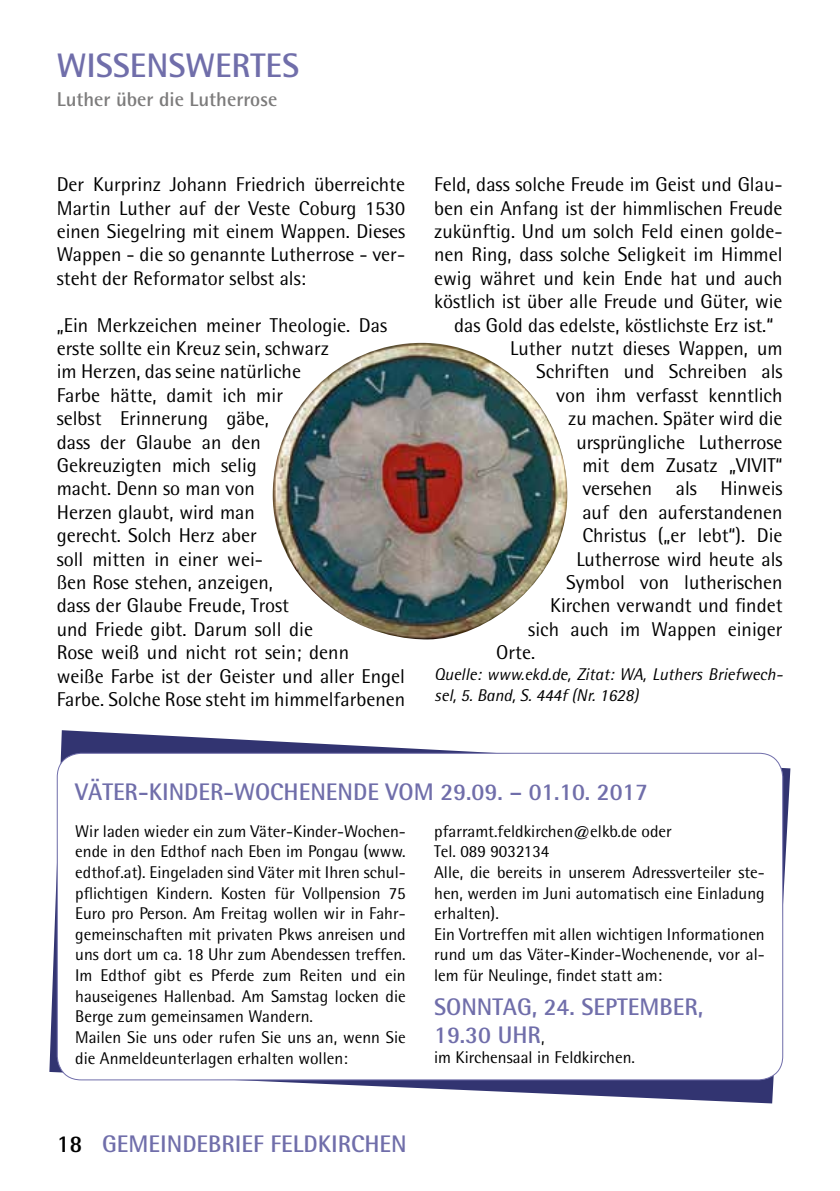
<style>
.page{position:relative;width:840px;height:1191px;background:#fff}
.page>*{position:absolute;margin:0;border:0;box-sizing:border-box;transform-origin:0 0}
.t1{font:700 34px "Rotis Semi Sans";color:#706eaa}
.t2{font:700 24px/28px "Rotis Semi Sans";color:#706eaa}
.t3{font:20px/23.4px "Rotis Semi Sans";color:#000;text-align:justify}
.t4{font:700 20px "Rotis Semi Sans";color:#7c7b7b}
.t5{font:17px/20.6px "Rotis Semi Sans";color:#000}
.t6{font:italic 17px/20.6px "Rotis Semi Sans";color:#000}
.s1{font-weight:400;font-size:17px;color:#000}
.s2{color:#000}
</style>
<div class="page">
<img style="left:272px;top:343px;width:295px;height:296px;border-radius:143px">
<svg style="left:49px;top:730px;width:741px;height:373px"></svg>
<div style="left:57px;top:753px;width:725px;height:326px;background:#fff;border-radius:24px"></div>
<h1 class="t1" style="left:57px;top:44px;width:244px">WISSENSWERTES</h1>
<p class="t4" style="left:57px;top:87px;width:222px">Luther über die Lutherrose</p>
<p class="t3" style="left:57px;top:172px;width:350px">Der Kurprinz Johann Friedrich überreichte Martin Luther auf der Veste Coburg 1530 einen Siegelring mit einem Wappen. Dieses Wappen - die so genannte Lutherrose - ver&shy;steht der Reformator selbst als:</p>
<p class="t3" style="left:57px;top:313px;width:350px;text-align:left">„Ein Merkzeichen meiner Theologie. Das erste sollte ein Kreuz sein, schwarz<br>im Herzen, das seine natürliche<br>Farbe hätte, damit ich mir<br>selbst Erinnerung gäbe,<br>dass der Glaube an den<br>Gekreuzigten mich selig<br>macht. Denn so man von<br>Herzen glaubt, wird man<br>gerecht. Solch Herz aber<br>soll mitten in einer wei-<br>ßen Rose stehen, anzeigen,<br>dass der Glaube Freude, Trost<br>und Friede gibt. Darum soll die<br>Rose weiß und nicht rot sein; denn<br>weiße Farbe ist der Geister und aller Engel<br>Farbe. Solche Rose steht im himmelfarbenen</p>
<p class="t3" style="left:434px;top:172px;width:350px">Feld, dass solche Freude im Geist und Glau-</p>
<p class="t3" style="left:434px;top:196px;width:349px">ben ein Anfang ist der himmlischen Freude</p>
<p class="t3" style="left:434px;top:219px;width:350px">zukünftig. Und um solch Feld einen golde-</p>
<p class="t3" style="left:434px;top:243px;width:350px">nen Ring, dass solche Seligkeit im Himmel</p>
<p class="t3" style="left:434px;top:266px;width:350px">ewig währet und kein Ende hat und auch</p>
<p class="t3" style="left:434px;top:289px;width:349px">köstlich ist über alle Freude und Güter, wie</p>
<p class="t3" style="left:454px;top:313px;width:320px">das Gold das edelste, köstlichste Erz ist.“</p>
<p class="t3" style="left:510px;top:336px;width:274px">Luther nutzt dieses Wappen, um</p>
<p class="t3" style="left:536px;top:360px;width:248px">Schriften und Schreiben als</p>
<p class="t3" style="left:556px;top:383px;width:227px">von ihm verfasst kenntlich</p>
<p class="t3" style="left:568px;top:406px;width:216px">zu machen. Später wird die</p>
<p class="t3" style="left:576px;top:430px;width:208px">ursprüngliche Lutherrose</p>
<p class="t3" style="left:582px;top:453px;width:201px">mit dem Zusatz „VIVIT“</p>
<p class="t3" style="left:582px;top:477px;width:201px">versehen als Hinweis</p>
<p class="t3" style="left:582px;top:500px;width:202px">auf den auferstandenen</p>
<p class="t3" style="left:582px;top:523px;width:201px">Christus („er lebt“). Die</p>
<p class="t3" style="left:576px;top:547px;width:207px">Lutherrose wird heute als</p>
<p class="t3" style="left:566px;top:570px;width:218px">Symbol von lutherischen</p>
<p class="t3" style="left:550px;top:594px;width:233px">Kirchen verwandt und findet</p>
<p class="t3" style="left:528px;top:617px;width:256px">sich auch im Wappen einiger</p>
<p class="t3" style="left:496px;top:640px;width:40px">Orte.</p>
<p class="t6" style="left:434px;top:663px;width:350px">Quelle: www.ekd.de, Zitat: WA, Luthers Briefwech&shy;sel, 5. Band, S. 444f (Nr. 1628)</p>
<p class="t2" style="left:75px;top:777px;width:574px">VÄTER-KINDER-WOCHENENDE VOM 29.09. – 01.10. 2017</p>
<p class="t5" style="left:434px;top:820px;width:332px">pfarramt.feldkirchen@elkb.de oder<br>Tel. 089 9032134<br>Alle, die bereits in unserem Adressverteiler ste&shy;hen, werden im Juni automatisch eine Einladung erhalten).<br>Ein Vortreffen mit allen wichtigen Informationen rund um das Väter-Kinder-Wochenende, vor al&shy;lem für Neulinge, findet statt am:</p>
<p class="t2" style="left:434px;top:992px;width:270px">SONNTAG, 24. SEPTEMBER,<br>19.30 UHR<span class="s1">,</span></p>
<p class="t5" style="left:434px;top:1047px;width:202px">im Kirchensaal in Feldkirchen.</p>
<p class="t5" style="left:75px;top:820px;width:332px">Wir laden wieder ein zum Väter-Kinder-Wochen&shy;ende in den Edthof nach Eben im Pongau (www. edthof.at). Eingeladen sind Väter mit Ihren schul&shy;pflichtigen Kindern. Kosten für Vollpension 75<br>Euro pro Person. Am Freitag wollen wir in Fahr&shy;gemeinschaften mit privaten Pkws anreisen und uns dort um ca. 18 Uhr zum Abendessen treffen.<br>Im Edthof gibt es Pferde zum Reiten und ein hauseigenes Hallenbad. Am Samstag locken die Berge zum gemeinsamen Wandern.<br>Mailen Sie uns oder rufen Sie uns an, wenn Sie die Anmeldeunterlagen erhalten wollen:</p>
<p class="t2" style="left:57px;top:1129px;width:351px"><span class="s2">18</span> GEMEINDEBRIEF FELDKIRCHEN</p>
</div>
